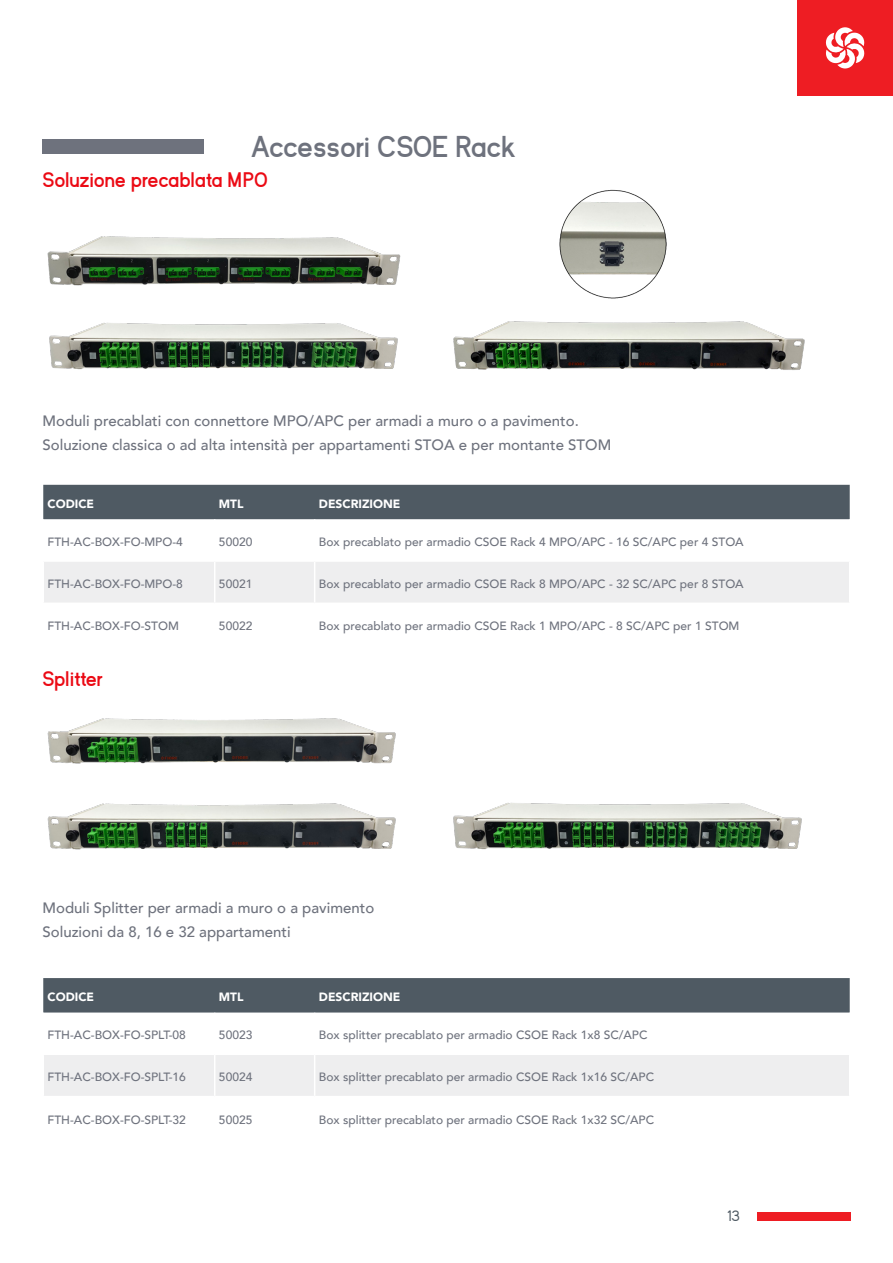
<style>
.page{position:relative;width:893px;height:1263px;background:#fff}
.page>*{position:absolute;margin:0;border:0;box-sizing:border-box;transform-origin:0 0}
.t1{font:700 30px "Kayak Sans";color:#6e727d}
.Stile_Titoli_piccoli{font:700 21px "Kayak Sans";color:#eb0a14}
.t2{font:500 15px "Avenir";color:#6e727d}
.t3{font:15px "Kayak Sans";color:#4f5a63}
.Stile_Struttura-Tabella{font:500 12px "Avenir";color:#6e727d}
.Stile_Struttura-Tabella-Int{font:900 12px "Avenir";color:#fff}
</style>
<div class="page">
<div style="left:757px;top:1212px;width:93px;height:8px;background:#ee1d23"></div>
<img style="left:453px;top:802px;width:349px;height:48px">
<img style="left:49px;top:322px;width:349px;height:48px">
<img style="left:47px;top:236px;width:354px;height:50px">
<div style="left:43px;top:978px;width:807px;height:35px;background:#4f5a63"></div>
<div style="left:44px;top:1055px;width:805px;height:41px;background:#eeeeef"></div>
<hr style="left:214px;top:1055px;width:1px;height:41px;background:#fff">
<hr style="left:314px;top:1055px;width:1px;height:41px;background:#fff">
<div style="left:43px;top:485px;width:807px;height:34px;background:#4f5a63"></div>
<svg style="left:44px;top:519px;width:805px;height:1px"></svg>
<div style="left:44px;top:562px;width:805px;height:40px;background:#eeeeef"></div>
<hr style="left:214px;top:519px;width:1px;height:41px;background:#fff">
<hr style="left:314px;top:519px;width:1px;height:41px;background:#fff">
<hr style="left:214px;top:562px;width:1px;height:40px;background:#fff">
<hr style="left:314px;top:562px;width:1px;height:40px;background:#fff">
<img style="left:47px;top:803px;width:349px;height:47px">
<img style="left:453px;top:321px;width:352px;height:49px">
<img style="left:47px;top:718px;width:349px;height:46px">
<div style="left:43px;top:139px;width:161px;height:15px;background:#6e727d"></div>
<div style="left:797px;top:0;width:96px;height:96px;background:#ee1d23"></div>
<svg style="left:825px;top:27px;width:40px;height:41px"></svg>
<img style="left:559px;top:190px;width:108px;height:108px">
<p class="t1" style="left:250px;top:130px;width:268px">Accessori CSOE Rack</p>
<p class="Stile_Titoli_piccoli" style="left:43px;top:168px;width:227px">Soluzione precablata MPO</p>
<p class="t2" style="left:43px;top:408px;width:538px">Moduli precablati con connettore MPO/APC per armadi a muro o a pavimento.</p>
<p class="t2" style="left:43px;top:432px;width:570px">Soluzione classica o ad alta intensità per appartamenti STOA e per montante STOM</p>
<p class="Stile_Struttura-Tabella-Int" style="left:48px;top:494px;width:48px">CODICE</p>
<p class="Stile_Struttura-Tabella-Int" style="left:219px;top:494px;width:26px">MTL</p>
<p class="Stile_Struttura-Tabella-Int" style="left:319px;top:494px;width:83px">DESCRIZIONE</p>
<p class="Stile_Struttura-Tabella" style="left:48px;top:531px;width:137px">FTH-AC-BOX-FO-MPO-4</p>
<p class="Stile_Struttura-Tabella" style="left:219px;top:531px;width:35px">50020</p>
<p class="Stile_Struttura-Tabella" style="left:319px;top:531px;width:426px">Box precablato per armadio CSOE Rack 4 MPO/APC - 16 SC/APC per 4 STOA</p>
<p class="Stile_Struttura-Tabella" style="left:48px;top:574px;width:137px">FTH-AC-BOX-FO-MPO-8</p>
<p class="Stile_Struttura-Tabella" style="left:219px;top:574px;width:35px">50021</p>
<p class="Stile_Struttura-Tabella" style="left:319px;top:574px;width:426px">Box precablato per armadio CSOE Rack 8 MPO/APC - 32 SC/APC per 8 STOA</p>
<p class="Stile_Struttura-Tabella" style="left:48px;top:616px;width:133px">FTH-AC-BOX-FO-STOM</p>
<p class="Stile_Struttura-Tabella" style="left:219px;top:616px;width:35px">50022</p>
<p class="Stile_Struttura-Tabella" style="left:319px;top:616px;width:422px">Box precablato per armadio CSOE Rack 1 MPO/APC - 8 SC/APC per 1 STOM</p>
<p class="Stile_Titoli_piccoli" style="left:43px;top:667px;width:62px">Splitter</p>
<p class="t2" style="left:43px;top:895px;width:333px">Moduli Splitter per armadi a muro o a pavimento</p>
<p class="t2" style="left:43px;top:918px;width:250px">Soluzioni da 8, 16 e 32 appartamenti</p>
<p class="Stile_Struttura-Tabella-Int" style="left:48px;top:987px;width:48px">CODICE</p>
<p class="Stile_Struttura-Tabella-Int" style="left:219px;top:987px;width:26px">MTL</p>
<p class="Stile_Struttura-Tabella-Int" style="left:319px;top:987px;width:83px">DESCRIZIONE</p>
<p class="Stile_Struttura-Tabella" style="left:48px;top:1024px;width:140px">FTH-AC-BOX-FO-SPLT-08</p>
<p class="Stile_Struttura-Tabella" style="left:219px;top:1024px;width:35px">50023</p>
<p class="Stile_Struttura-Tabella" style="left:319px;top:1024px;width:330px">Box splitter precablato per armadio CSOE Rack 1x8 SC/APC</p>
<p class="Stile_Struttura-Tabella" style="left:48px;top:1067px;width:140px">FTH-AC-BOX-FO-SPLT-16</p>
<p class="Stile_Struttura-Tabella" style="left:219px;top:1067px;width:35px">50024</p>
<p class="Stile_Struttura-Tabella" style="left:319px;top:1067px;width:337px">Box splitter precablato per armadio CSOE Rack 1x16 SC/APC</p>
<p class="Stile_Struttura-Tabella" style="left:48px;top:1109px;width:140px">FTH-AC-BOX-FO-SPLT-32</p>
<p class="Stile_Struttura-Tabella" style="left:219px;top:1109px;width:35px">50025</p>
<p class="Stile_Struttura-Tabella" style="left:319px;top:1109px;width:337px">Box splitter precablato per armadio CSOE Rack 1x32 SC/APC</p>
<p class="t3" style="left:727px;top:1207px;width:14px">13</p>
</div>
